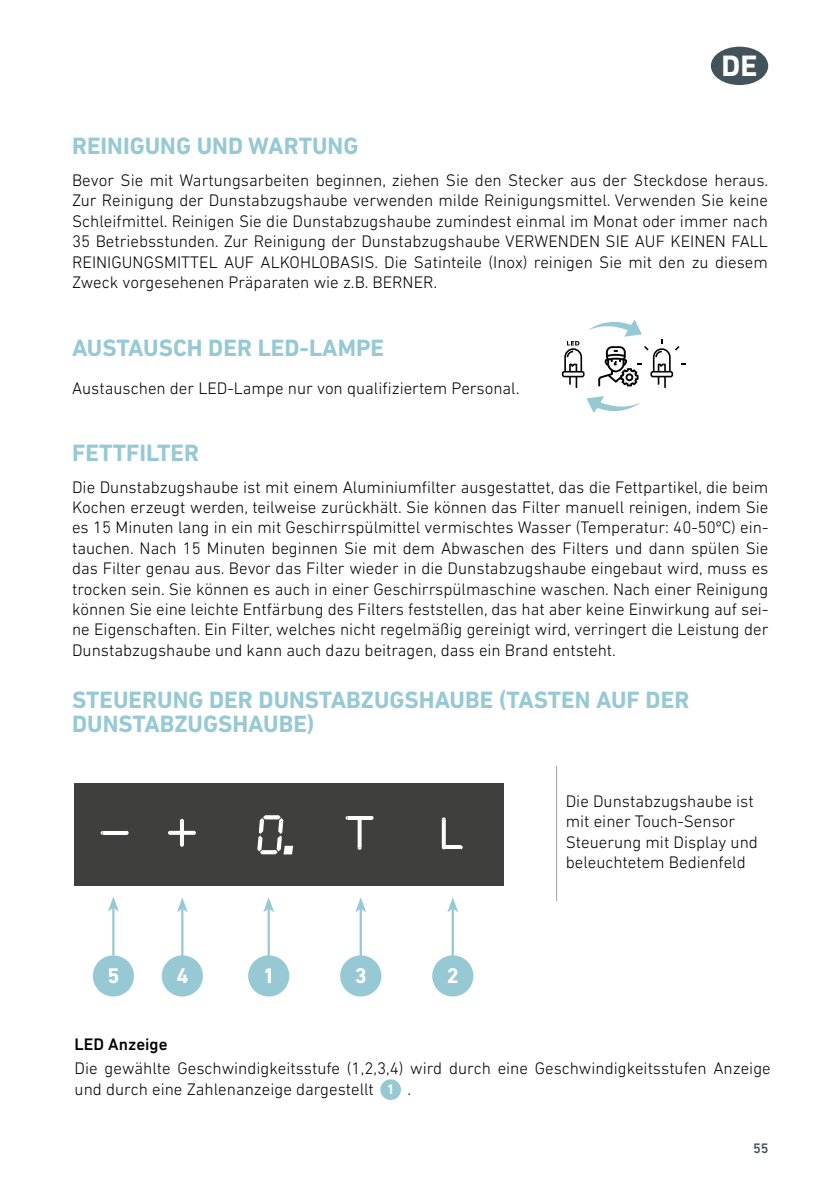
<style>
.page{position:relative;width:840px;height:1191px;background:#fff}
.page>*{position:absolute;margin:0;border:0;box-sizing:border-box;transform-origin:0 0}
.t1{font:700 30px "DIN Next LT Pro";color:#fff}
.t2{font:700 24px/24px "DIN Next LT Pro";color:#97c9d5}
.t3{font:700 21.6px "DIN Next LT Pro";color:#fff}
.t4{font:300 17px/20.4px "DIN Next LT Pro";color:#000;text-align:justify}
.t5{font:500 17px "DIN Next LT Pro";color:#000}
.t6{font:500 14px "DIN Next LT Pro";color:#42535a}
.t7{font:700 14px "DIN Next LT Pro";color:#fff}
</style>
<div class="page">
<div style="left:710px;top:47px;width:57px;height:38px;background:#42535a;border-radius:50%"></div>
<svg style="left:586px;top:396px;width:54px;height:17px"></svg>
<svg style="left:561px;top:319px;width:124px;height:69px"></svg>
<hr style="left:556px;top:765px;width:1px;height:136px;background:#9d9d9c">
<hr style="left:181px;top:908px;width:2px;height:48px;background:#97c9d5">
<svg style="left:177px;top:897px;width:11px;height:15px"></svg>
<hr style="left:267px;top:908px;width:3px;height:48px;background:#97c9d5">
<svg style="left:263px;top:897px;width:11px;height:15px"></svg>
<hr style="left:359px;top:908px;width:2px;height:48px;background:#97c9d5">
<svg style="left:355px;top:897px;width:11px;height:15px"></svg>
<hr style="left:451px;top:908px;width:2px;height:48px;background:#97c9d5">
<svg style="left:447px;top:897px;width:11px;height:15px"></svg>
<hr style="left:112px;top:907px;width:2px;height:48px;background:#97c9d5">
<svg style="left:108px;top:897px;width:11px;height:14px"></svg>
<div style="left:162px;top:955px;width:41px;height:41px;background:#97c9d5;border-radius:50%"></div>
<div style="left:248px;top:955px;width:41px;height:41px;background:#97c9d5;border-radius:50%"></div>
<div style="left:340px;top:955px;width:41px;height:41px;background:#97c9d5;border-radius:50%"></div>
<div style="left:432px;top:955px;width:41px;height:41px;background:#97c9d5;border-radius:50%"></div>
<div style="left:93px;top:955px;width:41px;height:41px;background:#97c9d5;border-radius:50%"></div>
<div style="left:75px;top:783px;width:428px;height:103px;background:#3f3f3e"></div>
<hr style="left:103px;top:831px;width:23px;height:4px;background:#fff">
<hr style="left:347px;top:816px;width:24px;height:4px;background:#fff">
<hr style="left:444px;top:845px;width:16px;height:4px;background:#fff">
<svg style="left:357px;top:820px;width:4px;height:27px"></svg>
<svg style="left:441px;top:819px;width:4px;height:28px"></svg>
<svg style="left:168px;top:819px;width:28px;height:28px"></svg>
<svg style="left:257px;top:815px;width:36px;height:39px"></svg>
<div style="left:380px;top:1079px;width:21px;height:21px;background:#97c9d5;border-radius:50%"></div>
<h1 class="t1" style="left:721px;top:48px;width:37px">DE</h1>
<h2 class="t2" style="left:72px;top:134px;width:288px">REINIGUNG UND WARTUNG</h2>
<p class="t4" style="left:72px;top:170px;width:697px">Bevor Sie mit Wartungsarbeiten beginnen, ziehen Sie den Stecker aus der Steckdose heraus.<br>Zur Reinigung der Dunstabzugshaube verwenden milde Reinigungsmittel. Verwenden Sie keine Schleifmittel. Reinigen Sie die Dunstabzugshaube zumindest einmal im Monat oder immer nach 35 Betriebsstunden. Zur Reinigung der Dunstabzugshaube VERWENDEN SIE AUF KEINEN FALL REINIGUNGSMITTEL AUF ALKOHLOBASIS. Die Satinteile (Inox) reinigen Sie mit den zu diesem Zweck vorgesehenen Präparaten wie z.B. BERNER.</p>
<h2 class="t2" style="left:72px;top:336px;width:313px">AUSTAUSCH DER LED-LAMPE</h2>
<p class="t4" style="left:72px;top:377px;width:448px">Austauschen der LED-Lampe nur von qualifiziertem Personal.</p>
<h2 class="t2" style="left:72px;top:440px;width:129px">FETTFILTER</h2>
<p class="t4" style="left:72px;top:476px;width:697px">Die Dunstabzugshaube ist mit einem Aluminiumfilter ausgestattet, das die Fettpartikel, die beim Kochen erzeugt werden, teilweise zurückhält. Sie können das Filter manuell reinigen, indem Sie es 15 Minuten lang in ein mit Geschirrspülmittel vermischtes Wasser (Temperatur: 40-50ºC) ein&shy;tauchen. Nach 15 Minuten beginnen Sie mit dem Abwaschen des Filters und dann spülen Sie das Filter genau aus. Bevor das Filter wieder in die Dunstabzugshaube eingebaut wird, muss es trocken sein. Sie können es auch in einer Geschirrspülmaschine waschen. Nach einer Reinigung können Sie eine leichte Entfärbung des Filters feststellen, das hat aber keine Einwirkung auf sei&shy;ne Eigenschaften. Ein Filter, welches nicht regelmäßig gereinigt wird, verringert die Leistung der Dunstabzugshaube und kann auch dazu beitragen, dass ein Brand entsteht.</p>
<h2 class="t2" style="left:72px;top:687px;width:618px">STEUERUNG DER DUNSTABZUGSHAUBE (TASTEN AUF DER<br>DUNSTABZUGSHAUBE)</h2>
<p class="t3" style="left:107px;top:963px;width:14px">5</p>
<p class="t3" style="left:176px;top:963px;width:14px">4</p>
<p class="t3" style="left:262px;top:963px;width:14px">1</p>
<p class="t3" style="left:354px;top:963px;width:14px">3</p>
<p class="t3" style="left:446px;top:963px;width:14px">2</p>
<p class="t4" style="left:565px;top:790px;width:193px;text-align:left">Die Dunstabzugshaube ist mit einer Touch-Sensor<br>Steuerung mit Display und beleuchtetem Bedienfeld</p>
<p class="t5" style="left:75px;top:1034px;width:94px">LED Anzeige</p>
<p class="t4" style="left:75px;top:1058px;width:697px">Die gewählte Geschwindigkeitsstufe (1,2,3,4) wird durch eine Geschwindigkeitsstufen Anzeige und durch eine Zahlenanzeige dargestellt</p>
<p class="t7" style="left:386px;top:1081px;width:9px">1</p>
<p class="t4" style="left:407px;top:1078px;width:5px">.</p>
<p class="t6" style="left:752px;top:1139px;width:17px">55</p>
</div>
